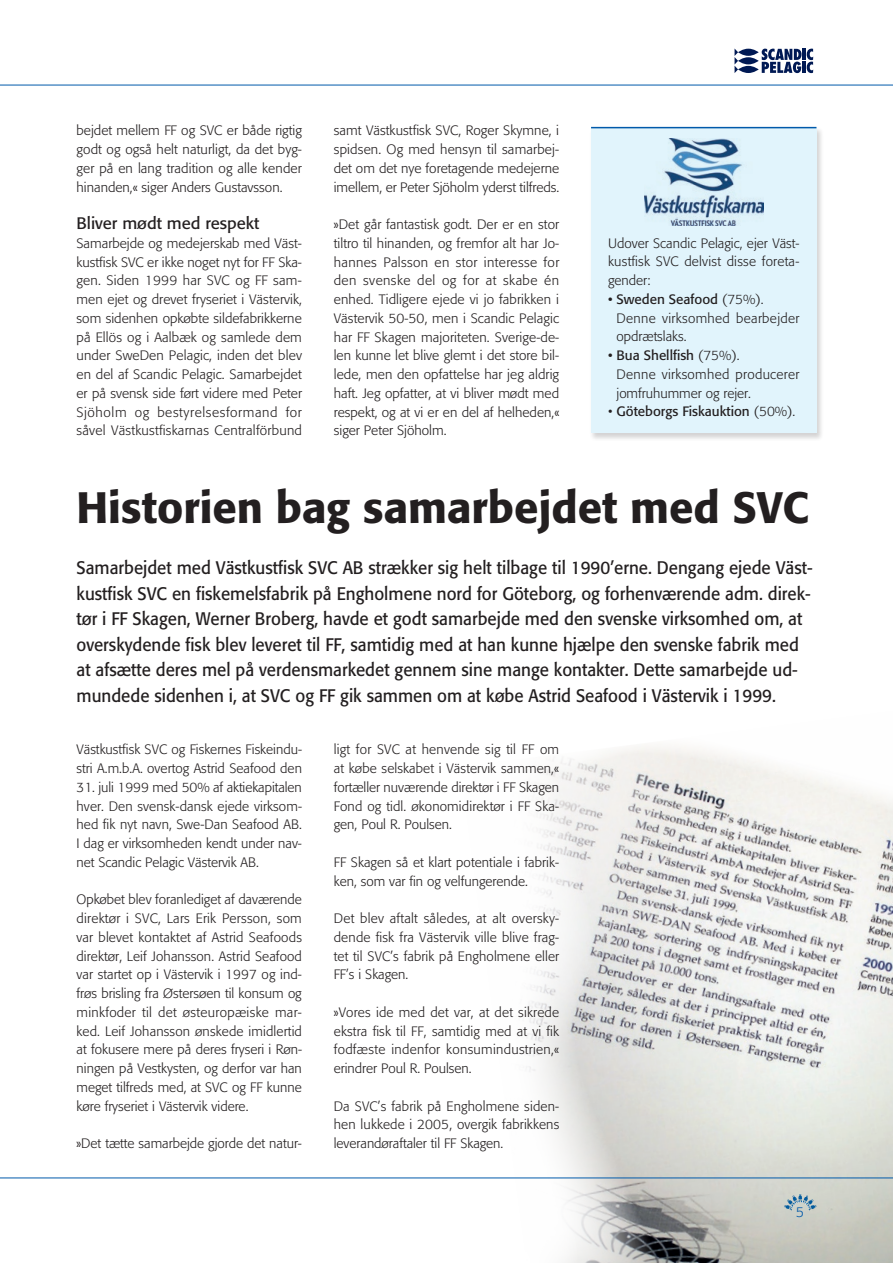
<style>
.page{position:relative;width:893px;height:1263px;background:#fff}
.page>*{position:absolute;margin:0;border:0;box-sizing:border-box;transform-origin:0 0}
.t1{font:500 43.5px "Formata";color:#231f20}
.t2{font:18px/25.5px "Formata";color:#231f20;scale:.94 1}
.t3{font:16.5px "Formata";color:#231f20}
.t4{font:300 14.25px "Formata";color:#015aaa}
.t5{font:300 13.5px/18.8px "Formata";color:#231f20;text-align:justify}
.t6{font:300 13.5px/18.8px "Formata";letter-spacing:.025em;color:#231f20}
.t7{font:13.5px "Formata";color:#231f20}
.s1{font-weight:400}
.s2{font-weight:300}
</style>
<div class="page">
<img style="left:735px;top:890px;width:158px;height:373px">
<svg style="left:186px;top:890px;width:549px;height:373px"></svg>
<svg style="left:537px;top:746px;width:356px;height:144px;fill:#f2f1ed"></svg>
<svg style="left:407px;top:1201px;width:175px;height:62px"></svg>
<hr style="left:0;top:85px;width:893px;height:1px;background:#015aaa">
<div style="left:589px;top:126px;width:235px;height:315px;background:#231f20;opacity:.2"></div>
<div style="left:591px;top:128px;width:225px;height:305px;background:#e1f4fc"></div>
<hr style="left:591px;top:127px;width:225px;height:1px;background:#015aaa">
<svg style="left:762px;top:49px;width:51px;height:24px"></svg>
<svg style="left:738px;top:49px;width:21px;height:7px"></svg>
<svg style="left:738px;top:57px;width:21px;height:7px"></svg>
<svg style="left:738px;top:66px;width:21px;height:7px"></svg>
<svg style="left:735px;top:49px;width:3px;height:24px"></svg>
<hr style="left:0;top:1177px;width:893px;height:1px;background:#015aaa">
<svg style="left:784px;top:1194px;width:32px;height:16px"></svg>
<img style="left:644px;top:138px;width:119px;height:88px">
<p class="t5" style="left:77px;top:121px;width:227px">bejdet mellem FF og SVC er både rigtig godt og også helt naturligt, da det byg&shy;ger på en lang tradition og alle kender hinanden,« siger Anders Gustavsson.</p>
<p class="t3" style="left:77px;top:213px;width:184px">Bliver mødt med respekt</p>
<p class="t5" style="left:77px;top:234px;width:227px">Samarbejde og medejerskab med Väst&shy;kustfisk SVC er ikke noget nyt for FF Ska&shy;gen. Siden 1999 har SVC og FF sam&shy;men ejet og drevet fryseriet i Västervik, som sidenhen opkøbte sildefabrikkerne på Ellös og i Aalbæk og samlede dem under SweDen Pelagic, inden det blev en del af Scandic Pelagic. Samarbejdet er på svensk side ført videre med Peter Sjöholm og bestyrelsesformand for såvel Västkustfiskarnas Centralförbund</p>
<p class="t5" style="left:334px;top:121px;width:227px">samt Västkustfisk SVC, Roger Skymne, i spidsen. Og med hensyn til samarbej&shy;det om det nye foretagende medejerne imellem, er Peter Sjöholm yderst tilfreds.</p>
<p class="t5" style="left:334px;top:215px;width:227px">»Det går fantastisk godt. Der er en stor tiltro til hinanden, og fremfor alt har Jo&shy;hannes Palsson en stor interesse for den svenske del og for at skabe én enhed. Tidligere ejede vi jo fabrikken i Västervik 50-50, men i Scandic Pelagic har FF Skagen majoriteten. Sverige-de&shy;len kunne let blive glemt i det store bil&shy;lede, men den opfattelse har jeg aldrig haft. Jeg opfatter, at vi bliver mødt med respekt, og at vi er en del af helheden,« siger Peter Sjöholm.</p>
<p class="t5" style="left:608px;top:234px;width:193px">Udover Scandic Pelagic, ejer Väst&shy;kustfisk SVC delvist disse foreta&shy;gender:</p>
<p class="t6" style="left:616px;top:290px;width:184px;text-indent:-8px"><span class="s1">• Sweden Seafood</span> (75%).<br>Denne virksomhed bearbejder opdrætslaks.</p>
<p class="t6" style="left:616px;top:346px;width:184px;text-indent:-8px"><span class="s1">• Bua Shellfish</span> (75%).<br>Denne virksomhed producerer jomfruhummer og rejer.</p>
<p class="t7" style="left:608px;top:403px;width:187px"><span class="s2">•</span> Göteborgs Fiskauktion <span class="s2">(50%).</span></p>
<h1 class="t1" style="left:77px;top:481px;width:734px">Historien bag samarbejdet med SVC</h1>
<p class="t2" style="left:77px;top:555px;width:785px">Samarbejdet med Västkustfisk SVC AB strækker sig helt tilbage til 1990’erne. Dengang ejede Väst&shy;kustfisk SVC en fiskemelsfabrik på Engholmene nord for Göteborg, og forhenværende adm. direk&shy;tør i FF Skagen, Werner Broberg, havde et godt samarbejde med den svenske virksomhed om, at overskydende fisk blev leveret til FF, samtidig med at han kunne hjælpe den svenske fabrik med at afsætte deres mel på verdensmarkedet gennem sine mange kontakter. Dette samarbejde ud&shy;mundede sidenhen i, at SVC og FF gik sammen om at købe Astrid Seafood i Västervik i 1999.</p>
<p class="t5" style="left:77px;top:740px;width:227px">Västkustfisk SVC og Fiskernes Fiskeindu&shy;stri A.m.b.A. overtog Astrid Seafood den</p>
<p class="t5" style="left:77px;top:778px;width:227px">31. juli 1999 med 50% af aktiekapitalen hver. Den svensk-dansk ejede virksom&shy;hed fik nyt navn, Swe-Dan Seafood AB.<br>I dag er virksomheden kendt under nav&shy;net Scandic Pelagic Västervik AB.</p>
<p class="t5" style="left:77px;top:890px;width:227px">Opkøbet blev foranlediget af daværende direktør i SVC, Lars Erik Persson, som var blevet kontaktet af Astrid Seafoods direktør, Leif Johansson. Astrid Seafood var startet op i Västervik i 1997 og ind&shy;frøs brisling fra Østersøen til konsum og minkfoder til det østeuropæiske mar&shy;ked. Leif Johansson ønskede imidlertid at fokusere mere på deres fryseri i Røn&shy;ningen på Vestkysten, og derfor var han meget tilfreds med, at SVC og FF kunne køre fryseriet i Västervik videre.</p>
<p class="t5" style="left:77px;top:1134px;width:227px">»Det tætte samarbejde gjorde det natur-</p>
<p class="t5" style="left:334px;top:740px;width:227px">ligt for SVC at henvende sig til FF om at købe selskabet i Västervik sammen,« fortæller nuværende direktør i FF Skagen Fond og tidl. økonomidirektør i FF Ska&shy;gen, Poul R. Poulsen.</p>
<p class="t5" style="left:334px;top:853px;width:227px">FF Skagen så et klart potentiale i fabrik&shy;ken, som var fin og velfungerende.</p>
<p class="t5" style="left:334px;top:909px;width:227px">Det blev aftalt således, at alt oversky&shy;dende fisk fra Västervik ville blive frag&shy;tet til SVC’s fabrik på Engholmene eller FF’s i Skagen.</p>
<p class="t5" style="left:334px;top:1003px;width:227px">»Vores ide med det var, at det sikrede ekstra fisk til FF, samtidig med at vi fik fodfæste indenfor konsumindustrien,« erindrer Poul R. Poulsen.</p>
<p class="t5" style="left:334px;top:1096px;width:227px">Da SVC’s fabrik på Engholmene siden&shy;hen lukkede i 2005, overgik fabrikkens leverandøraftaler til FF Skagen.</p>
<p class="t4" style="left:796px;top:1203px;width:10px">5</p>
</div>
